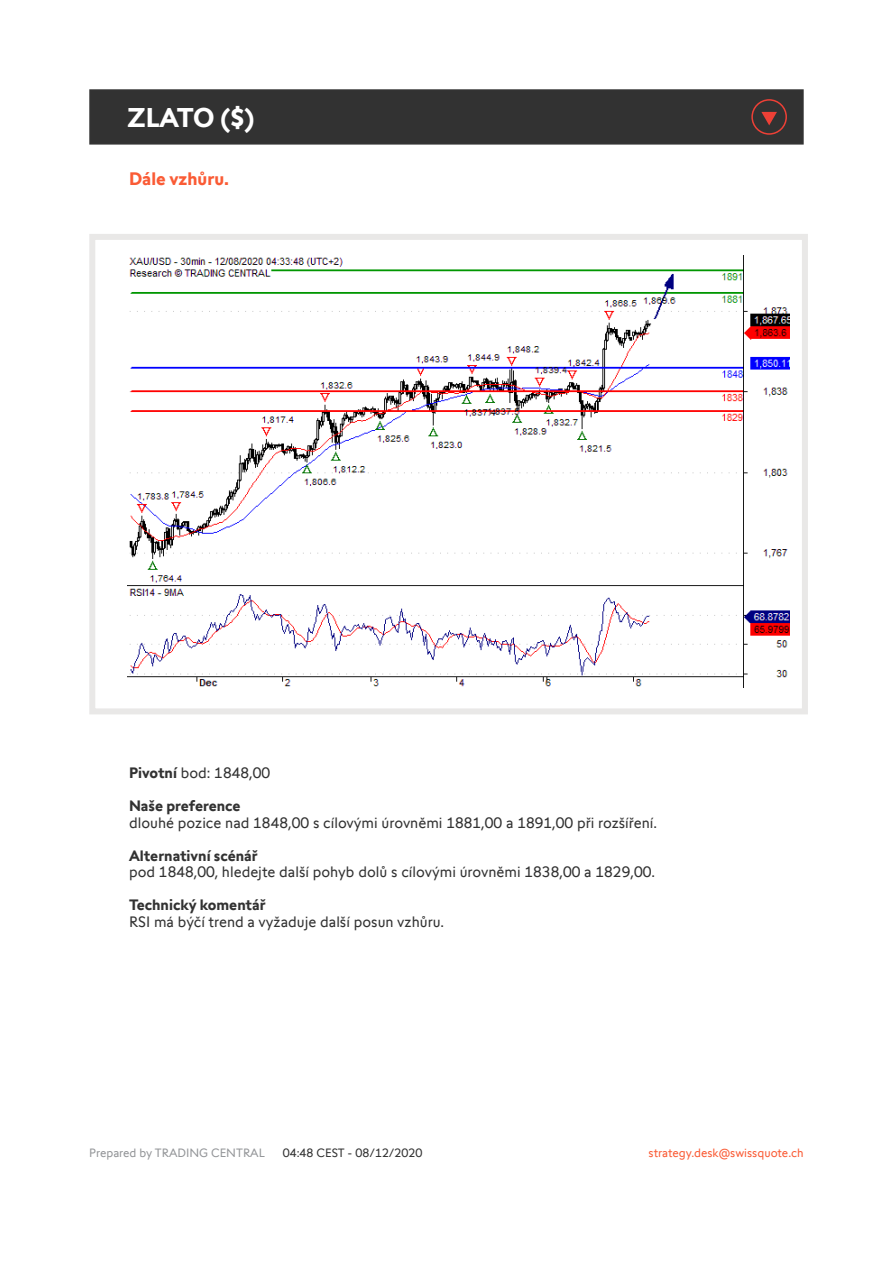
<style>
.page{position:relative;width:893px;height:1263px;background:#fff}
.page>*{position:absolute;margin:0;border:0;box-sizing:border-box;transform-origin:0 0}
.t1{font:700 27px "Swissquote CT";letter-spacing:-.015em;color:#fff}
.t2{font:700 18px "Swissquote CT";color:#fa5b35}
.t3{font:15px "Swissquote CT";color:#323232}
.t4{font:700 15px "Swissquote CT";color:#323232}
.t5{font:12px "Swissquote CT";color:#fa5b35}
.t6{font:12px "Swissquote CT";color:#939598}
.t7{font:12px "Swissquote CT";color:#323232}
.s1{font-weight:700}
</style>
<div class="page">
<div style="left:89px;top:234px;width:719px;height:480px;border:6px solid #e9e8e7"></div>
<div style="left:89px;top:89px;width:715px;height:56px;background:#323232;border:2px solid #323232"></div>
<img style="left:128px;top:255px;width:661px;height:432px">
<svg style="left:751px;top:99px;width:36px;height:36px"></svg>
<h1 class="t1" style="left:128px;top:101px;width:128px">ZLATO ($)</h1>
<p class="t2" style="left:129px;top:168px;width:102px">Dále vzhůru.</p>
<p class="t3" style="left:129px;top:764px;width:143px"><span class="s1">Pivotní</span> bod: 1848,00</p>
<p class="t4" style="left:129px;top:797px;width:113px">Naše preference</p>
<p class="t3" style="left:129px;top:814px;width:530px">dlouhé pozice nad 1848,00 s cílovými úrovněmi 1881,00 a 1891,00 při rozšíření.</p>
<p class="t4" style="left:129px;top:846px;width:130px">Alternativní scénář</p>
<p class="t3" style="left:129px;top:863px;width:528px">pod 1848,00, hledejte další pohyb dolů s cílovými úrovněmi 1838,00 a 1829,00.</p>
<p class="t4" style="left:129px;top:896px;width:138px">Technický komentář</p>
<p class="t3" style="left:129px;top:913px;width:317px">RSI má býčí trend a vyžaduje další posun vzhůru.</p>
<p class="t6" style="left:89px;top:1145px;width:177px">Prepared by TRADING CENTRAL</p>
<p class="t7" style="left:283px;top:1145px;width:141px">04:48 CEST - 08/12/2020</p>
<p class="t5" style="left:649px;top:1145px;width:157px">strategy.desk@swissquote.ch</p>
</div>
